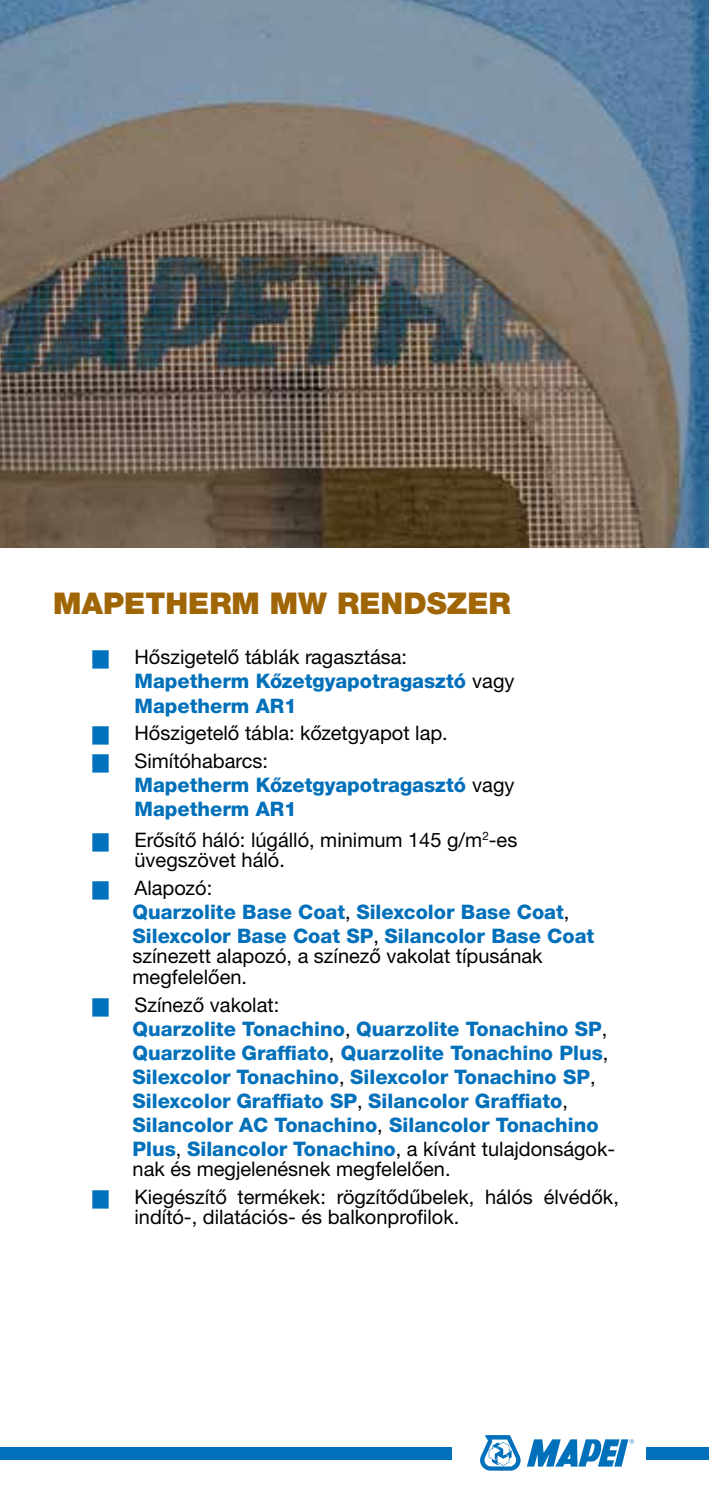
<style>
.page{position:relative;width:709px;height:1489px;background:#fff}
.page>*{position:absolute;margin:0;border:0;box-sizing:border-box;transform-origin:0 0}
.t1{font:900 30px "Helvetica Neue LTW1 G";color:#a06606}
.t2{font:800 20px/24px "Helvetica Neue LTW1 G";color:#0070ba}
.t3{font:20px/27.5px "Helvetica Neue LTW1 G";color:#000}
.s1{color:#0072bb}
.s2{font-weight:400;color:#000}
</style>
<div class="page">
<hr style="left:708px;top:0;width:1px;height:1370px;background:#0072bb">
<svg style="left:527px;top:1439px;width:107px;height:27px"></svg>
<svg style="left:480px;top:1435px;width:40px;height:35px"></svg>
<div style="left:0;top:1446px;width:451px;height:13px;background:#0070ba"></div>
<div style="left:647px;top:1446px;width:62px;height:13px;background:#0070ba"></div>
<img style="left:0;top:0;width:709px;height:547px">
<h1 class="t1" style="left:53px;top:585px;width:459px">MAPETHERM MW RENDSZER</h1>
<p class="t2" style="left:134px;top:645px;width:381px;text-indent:-44px"><span class="s1">▉</span> <span class="s2">Hőszigetelő táblák ragasztása:<br></span>Mapetherm Kőzetgyapotragasztó <span class="s2">vagy<br></span>Mapetherm AR1</p>
<p class="t3" style="left:90px;top:719px;width:359px"><span class="s1">▉</span> Hőszigetelő tábla: kőzetgyapot lap. <span class="s1">▉</span> Simítóhabarcs:</p>
<p class="t2" style="left:134px;top:772px;width:381px">Mapetherm Kőzetgyapotragasztó <span class="s2">vagy<br></span>Mapetherm AR1</p>
<p class="t3" style="left:134px;top:829px;width:384px;line-height:20.5px;text-indent:-44px"><span class="s1">▉</span> Erősítő háló: lúgálló, minimum 145 g/m<sup>2</sup>-es üvegszövet háló.</p>
<p class="t2" style="left:133px;top:875px;width:463px;text-indent:-43px"><span class="s1">▉</span> <span class="s2">Alapozó:<br></span>Quarzolite Base Coat<span class="s2">,</span> Silexcolor Base Coat<span class="s2">,<br></span>Silexcolor Base Coat SP<span class="s2">,</span> Silancolor Base Coat</p>
<p class="t3" style="left:133px;top:945px;width:411px;line-height:20.5px">színezett alapozó, a színező vakolat típusának megfelelően.</p>
<p class="t2" style="left:133px;top:992px;width:484px;text-indent:-43px"><span class="s1">▉</span> <span class="s2">Színező vakolat:<br></span>Quarzolite Tonachino<span class="s2">,</span> Quarzolite Tonachino SP<span class="s2">, </span>Quarzolite Graffiato<span class="s2">,</span> Quarzolite Tonachino Plus<span class="s2">, </span>Silexcolor Tonachino<span class="s2">,</span> Silexcolor Tonachino SP<span class="s2">, </span>Silexcolor Graffiato SP<span class="s2">,</span> Silancolor Graffiato<span class="s2">, </span>Silancolor AC Tonachino<span class="s2">,</span> Silancolor Tonachino Plus<span class="s2">,</span> Silancolor Tonachino<span class="s2">, a kívánt tulajdonságok-</span></p>
<p class="t3" style="left:90px;top:1155px;width:530px;text-indent:43px">nak és megjelenésnek megfelelően.<br><span class="s1">▉</span> Kiegészítő termékek: rögzítődűbelek, hálós élvédők,</p>
<p class="t3" style="left:134px;top:1203px;width:326px">indító-, dilatációs- és balkonprofilok.</p>
</div>
